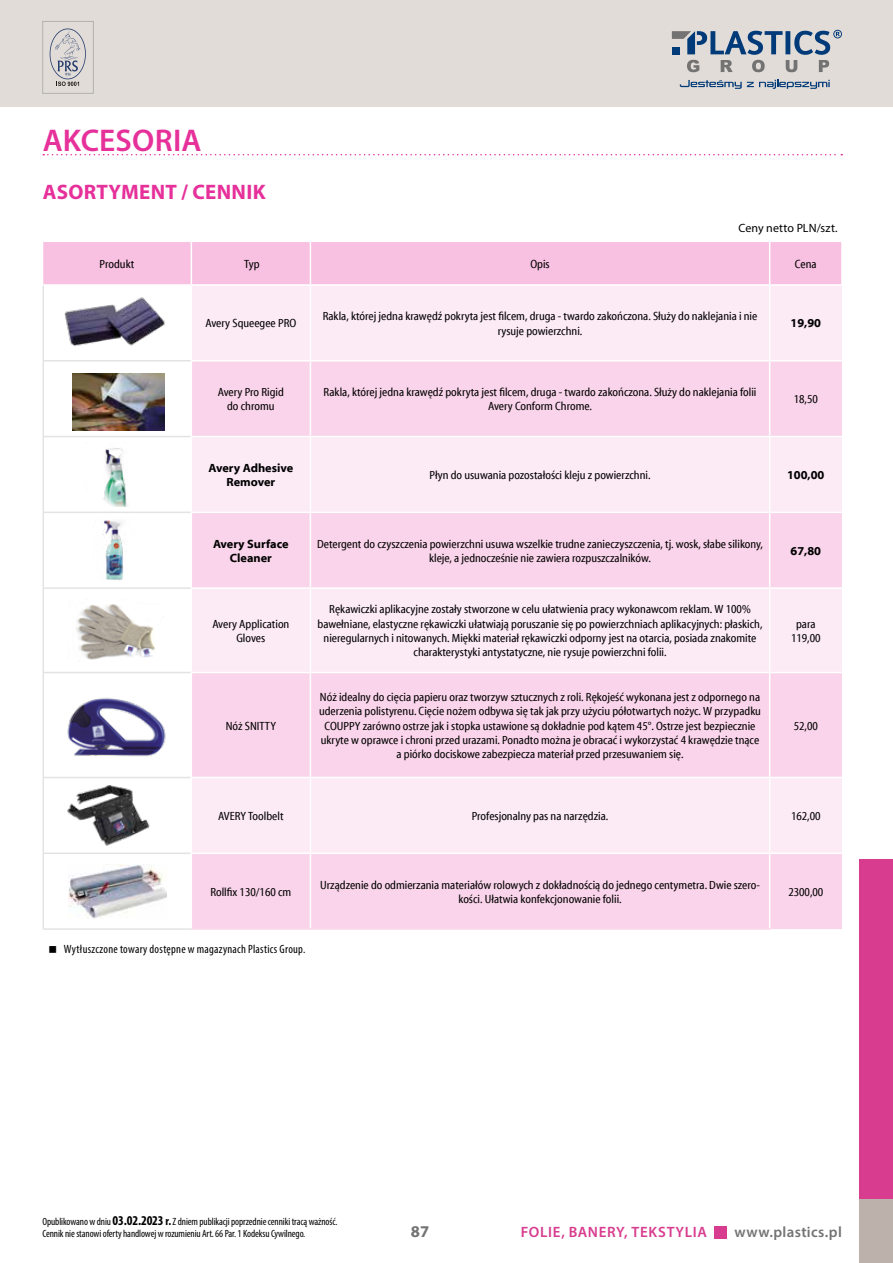
<style>
.page{position:relative;width:893px;height:1263px;background:#fff}
.page>*{position:absolute;margin:0;border:0;box-sizing:border-box;transform-origin:0 0}
.t1{font:600 31.5px "Myriad Pro";letter-spacing:.005em;color:#e6309a}
.t2{font:700 21px "Myriad Pro";letter-spacing:.015em;color:#e6309a}
.t3{font:700 16.5px "Myriad Pro";color:#747373}
.t4{font:600 15px "Myriad Pro";letter-spacing:.045em;color:#d83c8e}
.t5{font:600 15px "Myriad Pro";letter-spacing:.025em;color:#747373}
.t6{font:condensed 12px/14.4px "Myriad Web Pro";color:#000;text-align:center}
.t7{font:700 12px/14.4px "Myriad Web Pro";color:#000;text-align:center}
.t8{font:condensed 12px "Myriad Pro";letter-spacing:.02em;color:#000}
.t9{font:12px "Myriad Pro";letter-spacing:.01em;color:#000}
.t10{font:condensed 10.5px/12px "Myriad Pro";letter-spacing:-.01em;color:#000}
.s1{font-weight:700;font-size:13.5px}
.s2{font-weight:700;font-size:12px}
</style>
<div class="page">
<div style="left:859px;top:859px;width:34px;height:340px;background:#d83c8e"></div>
<div style="left:0;top:0;width:893px;height:106px;background:#e1dcd7"></div>
<svg style="left:672px;top:30px;width:170px;height:42px"></svg>
<svg style="left:680px;top:80px;width:150px;height:9px"></svg>
<svg style="left:50px;top:29px;width:36px;height:57px"></svg>
<div style="left:43px;top:21px;width:51px;height:73px;border:1px solid #b3b2b2"></div>
<div style="left:859px;top:1199px;width:34px;height:64px;background:#bcb1ab"></div>
<svg style="left:43px;top:154px;width:799px;height:1px"></svg>
<div style="left:714px;top:1226px;width:13px;height:13px;background:#d83c8e"></div>
<div style="left:43px;top:242px;width:798px;height:42px;background:#f8c1e1"></div>
<svg style="left:44px;top:361px;width:146px;height:558px"></svg>
<div style="left:192px;top:286px;width:650px;height:74px;background:#fceaf5"></div>
<svg style="left:192px;top:361px;width:650px;height:568px;background:#faddee"></svg>
<hr style="left:191px;top:242px;width:1px;height:42px;background:#fff">
<hr style="left:310px;top:242px;width:1px;height:42px;background:#fff">
<hr style="left:769px;top:242px;width:1px;height:42px;background:#fff">
<hr style="left:310px;top:286px;width:1px;height:74px;background:#fff">
<hr style="left:769px;top:286px;width:1px;height:74px;background:#fff">
<hr style="left:310px;top:361px;width:1px;height:75px;background:#fff">
<hr style="left:769px;top:361px;width:1px;height:75px;background:#fff">
<hr style="left:191px;top:436px;width:119px;height:1px;background:#fff">
<hr style="left:310px;top:436px;width:460px;height:1px;background:#fff">
<hr style="left:310px;top:437px;width:1px;height:75px;background:#fff">
<hr style="left:770px;top:436px;width:72px;height:1px;background:#fff">
<hr style="left:769px;top:437px;width:1px;height:75px;background:#fff">
<hr style="left:191px;top:512px;width:119px;height:1px;background:#fff">
<hr style="left:310px;top:512px;width:460px;height:1px;background:#fff">
<hr style="left:310px;top:513px;width:1px;height:74px;background:#fff">
<hr style="left:770px;top:512px;width:72px;height:1px;background:#fff">
<hr style="left:769px;top:513px;width:1px;height:74px;background:#fff">
<hr style="left:191px;top:587px;width:119px;height:2px;background:#fff">
<hr style="left:310px;top:587px;width:460px;height:2px;background:#fff">
<hr style="left:310px;top:589px;width:1px;height:83px;background:#fff">
<hr style="left:770px;top:587px;width:72px;height:2px;background:#fff">
<hr style="left:769px;top:589px;width:1px;height:83px;background:#fff">
<hr style="left:191px;top:672px;width:119px;height:1px;background:#fff">
<hr style="left:310px;top:672px;width:460px;height:1px;background:#fff">
<hr style="left:310px;top:673px;width:1px;height:104px;background:#fff">
<hr style="left:770px;top:672px;width:72px;height:1px;background:#fff">
<hr style="left:769px;top:673px;width:1px;height:104px;background:#fff">
<hr style="left:43px;top:436px;width:148px;height:1px;background:#e3e3e3">
<hr style="left:43px;top:360px;width:148px;height:1px;background:#e3e3e3">
<hr style="left:43px;top:777px;width:148px;height:1px;background:#e3e3e3">
<hr style="left:43px;top:512px;width:148px;height:1px;background:#e3e3e3">
<hr style="left:43px;top:587px;width:148px;height:2px;background:#e3e3e3">
<hr style="left:43px;top:672px;width:148px;height:1px;background:#e3e3e3">
<hr style="left:191px;top:777px;width:119px;height:1px;background:#fff">
<hr style="left:310px;top:777px;width:460px;height:1px;background:#fff">
<hr style="left:310px;top:778px;width:1px;height:74px;background:#fff">
<hr style="left:43px;top:852px;width:148px;height:2px;background:#e3e3e3">
<hr style="left:43px;top:928px;width:148px;height:2px;background:#e3e3e3">
<hr style="left:770px;top:777px;width:72px;height:1px;background:#fff">
<hr style="left:769px;top:778px;width:1px;height:74px;background:#fff">
<hr style="left:43px;top:286px;width:1px;height:74px;background:#e3e3e3">
<hr style="left:43px;top:361px;width:1px;height:75px;background:#e3e3e3">
<hr style="left:43px;top:437px;width:1px;height:75px;background:#e3e3e3">
<hr style="left:43px;top:513px;width:1px;height:74px;background:#e3e3e3">
<hr style="left:43px;top:589px;width:1px;height:83px;background:#e3e3e3">
<hr style="left:43px;top:673px;width:1px;height:104px;background:#e3e3e3">
<hr style="left:43px;top:778px;width:1px;height:74px;background:#e3e3e3">
<hr style="left:43px;top:854px;width:1px;height:74px;background:#e3e3e3">
<hr style="left:191px;top:852px;width:119px;height:2px;background:#fff">
<hr style="left:310px;top:852px;width:460px;height:2px;background:#fff">
<hr style="left:310px;top:854px;width:1px;height:74px;background:#fff">
<hr style="left:770px;top:852px;width:72px;height:2px;background:#fff">
<hr style="left:769px;top:854px;width:1px;height:74px;background:#fff">
<hr style="left:191px;top:928px;width:119px;height:2px;background:#fadaea">
<hr style="left:310px;top:928px;width:460px;height:2px;background:#fadaea">
<img style="left:64px;top:297px;width:101px;height:50px">
<img style="left:72px;top:373px;width:93px;height:57px">
<img style="left:85px;top:442px;width:62px;height:64px">
<img style="left:93px;top:518px;width:42px;height:63px">
<img style="left:69px;top:599px;width:94px;height:63px">
<img style="left:63px;top:689px;width:109px;height:72px">
<img style="left:63px;top:783px;width:95px;height:63px">
<img style="left:68px;top:864px;width:98px;height:54px">
<h1 class="t1" style="left:43px;top:121px;width:160px">AKCESORIA</h1>
<h2 class="t2" style="left:43px;top:178px;width:224px">ASORTYMENT / CENNIK</h2>
<p class="t9" style="left:738px;top:220px;width:101px">Ceny netto PLN/szt.</p>
<p class="t6" style="left:100px;top:257px;width:36px">Produkt</p>
<p class="t6" style="left:244px;top:257px;width:17px">Typ</p>
<p class="t6" style="left:530px;top:257px;width:21px">Opis</p>
<p class="t6" style="left:795px;top:257px;width:23px">Cena</p>
<p class="t6" style="left:206px;top:316px;width:92px">Avery Squeegee PRO</p>
<p class="t6" style="left:323px;top:309px;width:436px">Rakla, której jedna krawędź pokryta jest filcem, druga - twardo zakończona. Służy do naklejania i nie rysuje powierzchni.</p>
<p class="t7" style="left:790px;top:316px;width:32px">19,90</p>
<p class="t6" style="left:218px;top:385px;width:68px">Avery Pro Rigid do chromu</p>
<p class="t6" style="left:324px;top:385px;width:434px">Rakla, której jedna krawędź pokryta jest filcem, druga - twardo zakończona. Służy do naklejania folii<br>Avery Conform Chrome.</p>
<p class="t6" style="left:794px;top:392px;width:26px">18,50</p>
<p class="t7" style="left:209px;top:461px;width:86px">Avery Adhesive<br>Remover</p>
<p class="t6" style="left:430px;top:468px;width:222px">Płyn do usuwania pozostałości kleju z powierzchni.</p>
<p class="t7" style="left:787px;top:468px;width:39px">100,00</p>
<p class="t7" style="left:213px;top:537px;width:77px">Avery Surface<br>Cleaner</p>
<p class="t6" style="left:317px;top:537px;width:447px">Detergent do czyszczenia powierzchni usuwa wszelkie trudne zanieczyszczenia, tj. wosk, słabe silikony, kleje, a jednocześnie nie zawiera rozpuszczalników.</p>
<p class="t7" style="left:790px;top:544px;width:32px">67,80</p>
<p class="t6" style="left:212px;top:617px;width:79px">Avery Application<br>Gloves</p>
<p class="t6" style="left:226px;top:719px;width:52px">Nóż SNITTY</p>
<p class="t6" style="left:318px;top:602px;width:446px">Rękawiczki aplikacyjne zostały stworzone w celu ułatwienia pracy wykonawcom reklam. W 100% bawełniane, elastyczne rękawiczki ułatwiają poruszanie się po powierzchniach aplikacyjnych: płaskich, nieregularnych i nitowanych. Miękki materiał rękawiczki odporny jest na otarcia, posiada znakomite charakterystyki antystatyczne, nie rysuje powierzchni folii.</p>
<p class="t6" style="left:319px;top:690px;width:443px">Nóż idealny do cięcia papieru oraz tworzyw sztucznych z roli. Rękojeść wykonana jest z odpornego na uderzenia polistyrenu. Cięcie nożem odbywa się tak jak przy użyciu półotwartych nożyc. W przypadku COUPPY zarówno ostrze jak i stopka ustawione są dokładnie pod kątem 45°. Ostrze jest bezpiecznie ukryte w oprawce i chroni przed urazami. Ponadto można je obracać i wykorzystać 4 krawędzie tnące a piórko dociskowe zabezpiecza materiał przed przesuwaniem się.</p>
<p class="t6" style="left:791px;top:617px;width:31px">para<br>119,00</p>
<p class="t6" style="left:794px;top:719px;width:26px">52,00</p>
<p class="t6" style="left:218px;top:809px;width:67px">AVERY Toolbelt</p>
<p class="t6" style="left:472px;top:809px;width:138px">Profesjonalny pas na narzędzia.</p>
<p class="t6" style="left:791px;top:809px;width:31px">162,00</p>
<p class="t6" style="left:210px;top:885px;width:82px">Rollfix 130/160 cm</p>
<p class="t6" style="left:320px;top:878px;width:441px">Urządzenie do odmierzania materiałów rolowych z dokładnością do jednego centymetra. Dwie szero&shy;kości. Ułatwia konfekcjonowanie folii.</p>
<p class="t6" style="left:788px;top:885px;width:36px">2300,00</p>
<p class="t8" style="left:64px;top:942px;width:243px">Wytłuszczone towary dostępne w magazynach Plastics Group.</p>
<p class="t10" style="left:43px;top:1216px;width:296px">Opublikowano w dniu <span class="s1">03.02.2023</span> <span class="s2">r.</span> Z dniem publikacji poprzednie cenniki tracą ważność.<br>Cennik nie stanowi oferty handlowej w rozumieniu Art. 66 Par. 1 Kodeksu Cywilnego.</p>
<h3 class="t3" style="left:411px;top:1221px;width:20px">87</h3>
<p class="t4" style="left:521px;top:1223px;width:188px">FOLIE, BANERY, TEKSTYLIA</p>
<p class="t5" style="left:734px;top:1223px;width:109px">www.plastics.pl</p>
</div>
